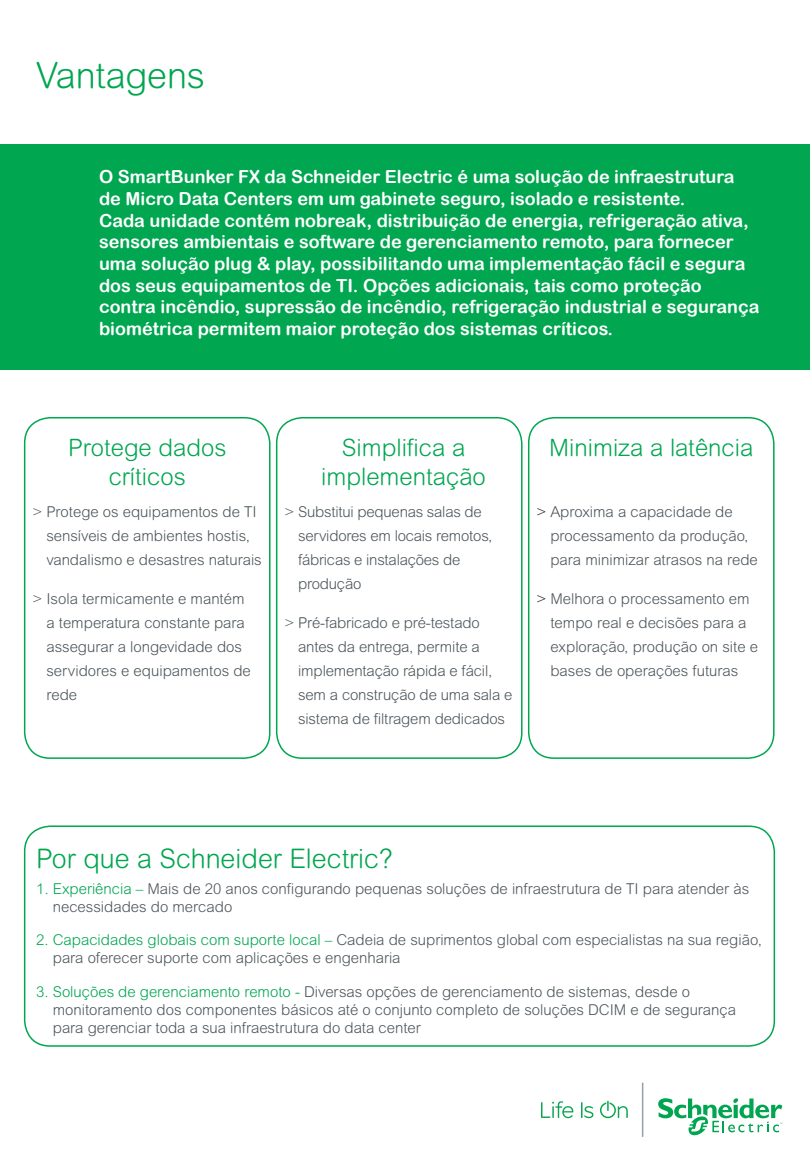
<style>
.page{position:relative;width:810px;height:1171px;background:#fff}
.page>*{position:absolute;margin:0;border:0;box-sizing:border-box;transform-origin:0 0}
.t1{font:300 36px "Arial Rounded MT Std";color:#00a650}
.t2{font:300 27px "Arial Rounded MT Std";color:#00a650}
.t3{font:300 24px/28.8px "Arial Rounded MT Std";color:#00a650;text-align:center}
.t4{font:18px/21.6px "Arial Rounded MT Bold";color:#fff}
.t5{font:300 15px/24px "Arial Rounded MT Std";color:#4d555b}
.s1{color:#231f20}
.s2{color:#00a650}
</style>
<div class="page">
<div style="left:0;top:145px;width:810px;height:225px;background:#00a650"></div>
<div style="left:24px;top:417px;width:247px;height:341px;border:2px solid #00a650;border-radius:26px"></div>
<div style="left:528px;top:417px;width:247px;height:341px;border:2px solid #00a650;border-radius:26px"></div>
<div style="left:276px;top:417px;width:247px;height:341px;border:2px solid #00a650;border-radius:26px"></div>
<div style="left:24px;top:825px;width:751px;height:221px;border:2px solid #00a650;border-radius:26px"></div>
<svg style="left:658px;top:1098px;width:124px;height:38px"></svg>
<svg style="left:541px;top:1101px;width:32px;height:16px"></svg>
<svg style="left:581px;top:1102px;width:12px;height:15px"></svg>
<svg style="left:600px;top:1100px;width:28px;height:17px"></svg>
<hr style="left:642px;top:1082px;width:1px;height:54px;background:#979ea5">
<h1 class="t1" style="left:36px;top:63px;width:170px">Vantagens</h1>
<p class="t4" style="left:99px;top:166px;width:662px">O SmartBunker FX da Schneider Electric é uma solução de infraestrutura de Micro Data Centers em um gabinete seguro, isolado e resistente.<br>Cada unidade contém nobreak, distribuição de energia, refrigeração ativa, sensores ambientais e software de gerenciamento remoto, para fornecer uma solução plug &amp; play, possibilitando uma implementação fácil e segura dos seus equipamentos de TI. Opções adicionais, tais como proteção contra incêndio, supressão de incêndio, refrigeração industrial e segurança biométrica permitem maior proteção dos sistemas críticos.</p>
<h3 class="t3" style="left:68px;top:435px;width:160px">Protege dados críticos</h3>
<p class="t5" style="left:46px;top:501px;width:217px;text-indent:-14px">&gt; Protege os equipamentos de TI sensíveis de ambientes hostis, vandalismo e desastres naturais</p>
<p class="t5" style="left:46px;top:588px;width:206px;text-indent:-14px">&gt; Isola termicamente e mantém a temperatura constante para assegurar a longevidade dos servidores e equipamentos de rede</p>
<h3 class="t3" style="left:321px;top:435px;width:166px">Simplifica a implementação</h3>
<p class="t5" style="left:298px;top:501px;width:196px;text-indent:-14px">&gt; Substitui pequenas salas de servidores em locais remotos, fábricas e instalações de produção</p>
<p class="t5" style="left:298px;top:612px;width:216px;text-indent:-14px">&gt; Pré-fabricado e pré-testado antes da entrega, permite a implementação rápida e fácil, sem a construção de uma sala e sistema de filtragem dedicados</p>
<h3 class="t3" style="left:549px;top:435px;width:205px">Minimiza a latência</h3>
<p class="t5" style="left:550px;top:501px;width:209px;text-indent:-14px"><span class="s1">&gt;</span> Aproxima a capacidade de processamento da produção, para minimizar atrasos na rede</p>
<p class="t5" style="left:550px;top:588px;width:209px;text-indent:-14px"><span class="s1">&gt;</span> Melhora o processamento em tempo real e decisões para a exploração, produção on site e bases de operações futuras</p>
<h2 class="t2" style="left:36px;top:848px;width:358px">Por que a Schneider Electric?</h2>
<p class="t5" style="left:53px;top:881px;width:698px;line-height:18px;text-indent:-17px"><span class="s2">1. Experiência –</span> Mais de 20 anos configurando pequenas soluções de infraestrutura de TI para atender às necessidades do mercado</p>
<p class="t5" style="left:53px;top:932px;width:711px;line-height:18px;text-indent:-17px"><span class="s2">2. Capacidades globais com suporte local –</span> Cadeia de suprimentos global com especialistas na sua região, para oferecer suporte com aplicações e engenharia</p>
<p class="t5" style="left:53px;top:983px;width:685px;line-height:18px;text-indent:-17px"><span class="s2">3. Soluções de gerenciamento remoto -</span> Diversas opções de gerenciamento de sistemas, desde o monitoramento dos componentes básicos até o conjunto completo de soluções DCIM e de segurança para gerenciar toda a sua infraestrutura do data center</p>
</div>
